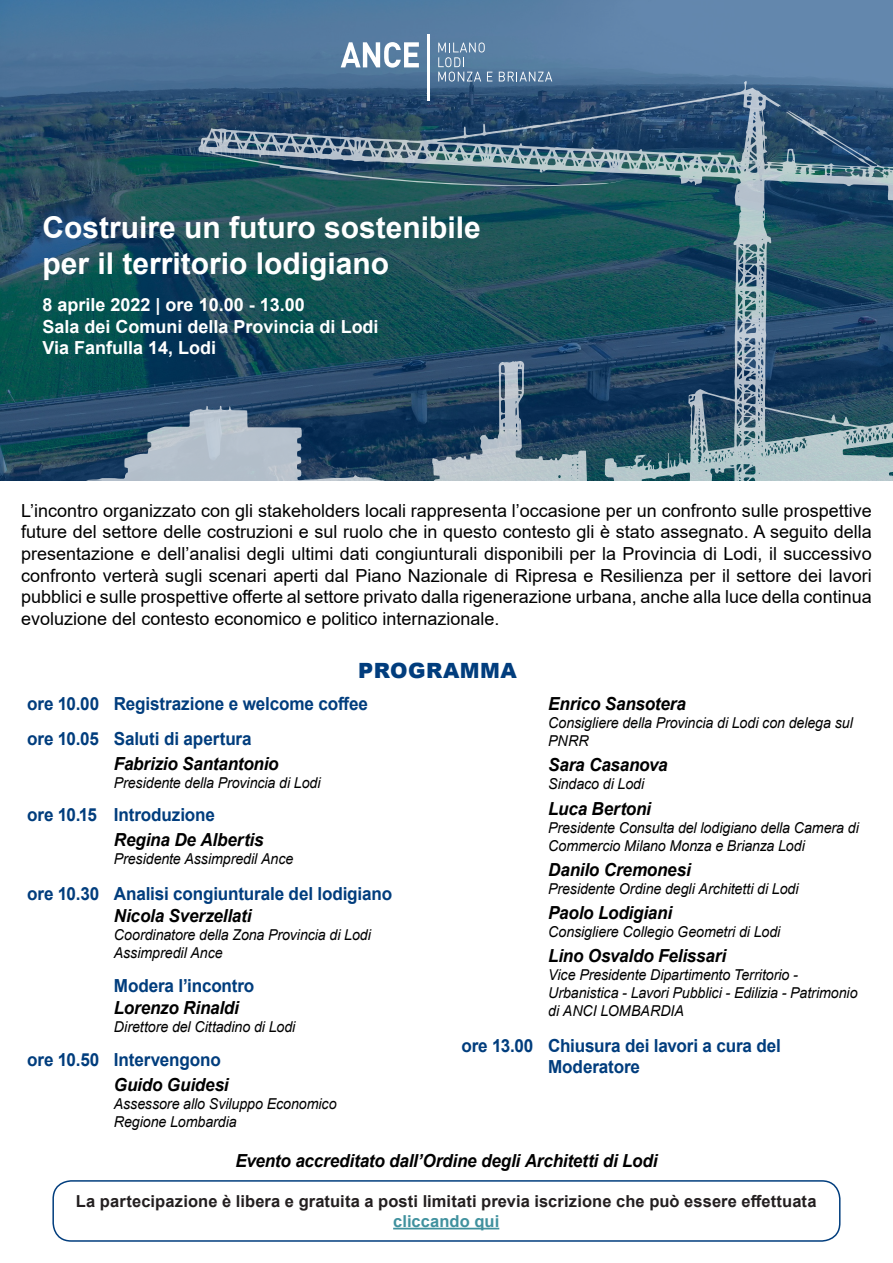
<style>
.page{position:relative;width:893px;height:1263px;background:#fff}
.page>*{position:absolute;margin:0;border:0;box-sizing:border-box;transform-origin:0 0}
.t1{font:700 30px "Arial";color:#fff}
.t2{font:900 21px "Arial";letter-spacing:.025em;color:#013d7d}
.t3{font:18px/21.6px "Arial";color:#000;text-align:justify}
.t4{font:italic 700 18px "Arial";letter-spacing:-.01em;color:#000;scale:.95 1}
.t5{font:700 18px/21.6px "Arial";letter-spacing:-.01em;color:#013d7d;scale:.95 1}
.t6{font:700 18px "Arial";color:#fff}
.t7{font:700 16.5px "Arial";letter-spacing:.005em;color:#231f20}
.t8{font:700 16.5px "Arial";letter-spacing:.005em;color:#40919e}
.t9{font:italic 15px/18px "Arial";letter-spacing:-.005em;color:#000;scale:.95 1}
</style>
<div class="page">
<svg style="left:0;top:0;width:893px;height:480px;background:#4c7597"></svg>
<hr style="left:427px;top:34px;width:2px;height:67px;background:#fff">
<svg style="left:341px;top:42px;width:78px;height:26px"></svg>
<svg style="left:438px;top:43px;width:54px;height:38px;background:#6e8fad"></svg>
<svg style="left:499px;top:72px;width:53px;height:9px"></svg>
<svg style="left:38px;top:81px;width:855px;height:400px;background:#30596d"></svg>
<hr style="left:393px;top:1228px;width:106px;height:1px;background:#40919e">
<div style="left:52px;top:1180px;width:788px;height:62px;border:2px solid #013d7d;border-radius:18px"></div>
<p class="t1" style="left:43px;top:206px;width:440px">Costruire un futuro sostenibile</p>
<p class="t1" style="left:43px;top:242px;width:348px">per il territorio lodigiano</p>
<p class="t6" style="left:43px;top:292px;width:264px">8 aprile 2022 | ore 10.00 - 13.00</p>
<p class="t6" style="left:43px;top:314px;width:338px">Sala dei Comuni della Provincia di Lodi</p>
<p class="t6" style="left:43px;top:335px;width:175px">Via Fanfulla 14, Lodi</p>
<p class="t3" style="left:21px;top:499px;width:852px">L’incontro organizzato con gli stakeholders locali rappresenta l’occasione per un confronto sulle prospettive future del settore delle costruzioni e sul ruolo che in questo contesto gli è stato assegnato. A seguito della presentazione e dell’analisi degli ultimi dati congiunturali disponibili per la Provincia di Lodi, il successivo confronto verterà sugli scenari aperti dal Piano Nazionale di Ripresa e Resilienza per il settore dei lavori pubblici e sulle prospettive offerte al settore privato dalla rigenerazione urbana, anche alla luce della continua evoluzione del contesto economico e politico internazionale.</p>
<p class="t2" style="left:358px;top:656px;width:160px">PROGRAMMA</p>
<p class="t5" style="left:27px;top:693px;width:77px">ore 10.00</p>
<p class="t5" style="left:114px;top:693px;width:269px">Registrazione e welcome coffee</p>
<p class="t5" style="left:27px;top:728px;width:77px">ore 10.05</p>
<p class="t5" style="left:114px;top:728px;width:146px">Saluti di apertura</p>
<p class="t4" style="left:114px;top:751px;width:175px">Fabrizio Santantonio</p>
<p class="t9" style="left:114px;top:774px;width:219px">Presidente della Provincia di Lodi</p>
<p class="t5" style="left:27px;top:804px;width:75px">ore 10.15</p>
<p class="t5" style="left:114px;top:804px;width:108px">Introduzione</p>
<p class="t4" style="left:114px;top:827px;width:159px">Regina De Albertis</p>
<p class="t9" style="left:114px;top:850px;width:190px">Presidente Assimpredil Ance</p>
<p class="t5" style="left:27px;top:883px;width:77px">ore 10.30</p>
<p class="t5" style="left:114px;top:883px;width:294px">Analisi congiunturale del lodigiano</p>
<p class="t4" style="left:114px;top:903px;width:146px">Nicola Sverzellati</p>
<p class="t9" style="left:114px;top:926px;width:272px">Coordinatore della Zona Provincia di Lodi<br>Assimpredil Ance</p>
<p class="t5" style="left:114px;top:975px;width:149px">Modera l’incontro</p>
<p class="t4" style="left:114px;top:995px;width:133px">Lorenzo Rinaldi</p>
<p class="t9" style="left:114px;top:1018px;width:193px">Direttore del Cittadino di Lodi</p>
<p class="t5" style="left:27px;top:1049px;width:77px">ore 10.50</p>
<p class="t5" style="left:114px;top:1049px;width:114px">Intervengono</p>
<p class="t4" style="left:114px;top:1073px;width:122px">Guido Guidesi</p>
<p class="t9" style="left:114px;top:1095px;width:236px">Assessore allo Sviluppo Economico</p>
<p class="t9" style="left:114px;top:1113px;width:131px">Regione Lombardia</p>
<p class="t4" style="left:548px;top:692px;width:147px">Enrico Sansotera</p>
<p class="t9" style="left:548px;top:714px;width:322px">Consigliere della Provincia di Lodi con delega sul<br>PNRR</p>
<p class="t4" style="left:548px;top:753px;width:127px">Sara Casanova</p>
<p class="t9" style="left:548px;top:775px;width:103px">Sindaco di Lodi</p>
<p class="t4" style="left:548px;top:796px;width:110px">Luca Bertoni</p>
<p class="t9" style="left:548px;top:818px;width:329px">Presidente Consulta del lodigiano della Camera di<br>Commercio Milano Monza e Brianza Lodi</p>
<p class="t4" style="left:548px;top:857px;width:152px">Danilo Cremonesi</p>
<p class="t9" style="left:548px;top:879px;width:265px">Presidente Ordine degli Architetti di Lodi</p>
<p class="t4" style="left:548px;top:900px;width:132px">Paolo Lodigiani</p>
<p class="t9" style="left:548px;top:923px;width:246px">Consigliere Collegio Geometri di Lodi</p>
<p class="t4" style="left:548px;top:943px;width:189px">Lino Osvaldo Felissari</p>
<p class="t9" style="left:548px;top:966px;width:327px">Vice Presidente Dipartimento Territorio -<br>Urbanistica - Lavori Pubblici - Edilizia - Patrimonio di ANCI LOMBARDIA</p>
<p class="t5" style="left:461px;top:1035px;width:77px">ore 13.00</p>
<p class="t5" style="left:548px;top:1035px;width:247px">Chiusura dei lavori a cura del<br>Moderatore</p>
<p class="t4" style="left:235px;top:1149px;width:446px">Evento accreditato dall’Ordine degli Architetti di Lodi</p>
<p class="t7" style="left:76px;top:1189px;width:742px">La partecipazione è libera e gratuita a posti limitati previa iscrizione che può essere effettuata</p>
<p class="t8" style="left:393px;top:1209px;width:108px">cliccando qui</p>
</div>
